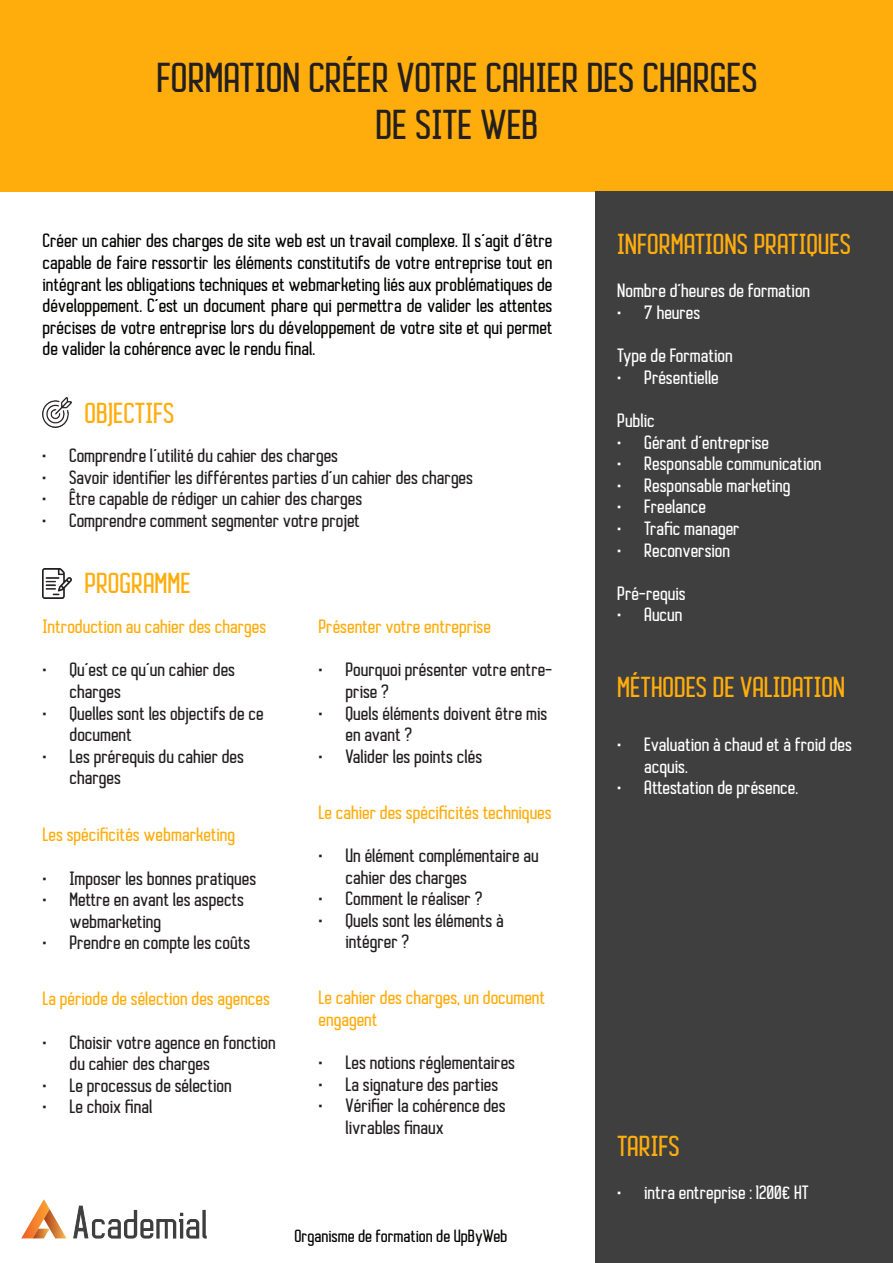
<style>
.page{position:relative;width:893px;height:1263px;background:#fff}
.page>*{position:absolute;margin:0;border:0;box-sizing:border-box;transform-origin:0 0}
.t1{font:700 39px/46.8px "Autobus";color:#231f20;text-align:center}
.t2{font:700 27px "Autobus";color:#ffad0c}
.t3{font:700 18px/21.6px "Autobus";color:#231f20}
.t4{font:700 18px/21.6px "Autobus";color:#040503;text-align:justify}
.t5{font:700 18px/21.6px "Autobus";color:#fff}
.t6{font:700 18px/21.6px "Autobus";color:#ffad0c}
.t7{font:700 16.5px "Autobus";color:#040503}
</style>
<div class="page">
<div style="left:0;top:0;width:893px;height:191px;background:#ffad0c"></div>
<div style="left:595px;top:191px;width:298px;height:1072px;background:#3f3f3f"></div>
<svg style="left:21px;top:1199px;width:46px;height:39px"></svg>
<svg style="left:73px;top:1205px;width:134px;height:33px"></svg>
<img style="left:42px;top:398px;width:30px;height:29px">
<img style="left:42px;top:569px;width:30px;height:29px">
<p class="t1" style="left:156px;top:54px;width:603px">FORMATION CRÉER VOTRE CAHIER DES CHARGES<br>DE SITE WEB</p>
<p class="t4" style="left:43px;top:230px;width:511px">Créer un cahier des charges de site web est un travail complexe. Il s’agit d’être capable de faire ressortir les éléments constitutifs de votre entreprise tout en intégrant les obligations techniques et webmarketing liés aux problématiques de développement. C’est un document phare qui permettra de valider les attentes précises de votre entreprise lors du développement de votre site et qui permet de valider la cohérence avec le rendu final.</p>
<p class="t2" style="left:85px;top:396px;width:91px">OBJECTIFS</p>
<p class="t3" style="left:42px;top:445px;width:298px">• Comprendre l’utilité du cahier des charges</p>
<p class="t3" style="left:42px;top:466px;width:433px">• Savoir identifier les différentes parties d’un cahier des charges</p>
<p class="t3" style="left:42px;top:488px;width:322px">• Être capable de rédiger un cahier des charges</p>
<p class="t3" style="left:42px;top:510px;width:320px">• Comprendre comment segmenter votre projet</p>
<p class="t2" style="left:85px;top:567px;width:108px">PROGRAMME</p>
<p class="t6" style="left:43px;top:616px;width:225px">Introduction au cahier des charges</p>
<p class="t3" style="left:70px;top:659px;width:167px;text-indent:-27px">• Qu’est ce qu’un cahier des charges</p>
<p class="t3" style="left:70px;top:702px;width:196px;text-indent:-27px">• Quelles sont les objectifs de ce document</p>
<p class="t3" style="left:70px;top:745px;width:176px;text-indent:-27px">• Les prérequis du cahier des charges</p>
<p class="t6" style="left:43px;top:824px;width:194px">Les spécificités webmarketing</p>
<p class="t3" style="left:43px;top:867px;width:215px">• Imposer les bonnes pratiques</p>
<p class="t3" style="left:70px;top:889px;width:176px;text-indent:-27px">• Mettre en avant les aspects webmarketing</p>
<p class="t3" style="left:43px;top:932px;width:209px">• Prendre en compte les coûts</p>
<p class="t6" style="left:43px;top:988px;width:229px">La période de sélection des agences</p>
<p class="t3" style="left:70px;top:1031px;width:208px;text-indent:-27px">• Choisir votre agence en fonction du cahier des charges</p>
<p class="t3" style="left:43px;top:1074px;width:191px">• Le processus de sélection</p>
<p class="t3" style="left:43px;top:1096px;width:111px">• Le choix final</p>
<p class="t6" style="left:319px;top:616px;width:174px">Présenter votre entreprise</p>
<p class="t3" style="left:346px;top:659px;width:208px;text-indent:-27px">• Pourquoi présenter votre entre&shy;prise ?</p>
<p class="t3" style="left:346px;top:702px;width:203px;text-indent:-27px">• Quels éléments doivent être mis en avant ?</p>
<p class="t3" style="left:319px;top:745px;width:165px">• Valider les points clés</p>
<p class="t6" style="left:319px;top:801px;width:235px">Le cahier des spécificités techniques</p>
<p class="t3" style="left:346px;top:845px;width:195px;text-indent:-27px">• Un élément complémentaire au cahier des charges</p>
<p class="t3" style="left:319px;top:888px;width:165px">• Comment le réaliser ?</p>
<p class="t3" style="left:346px;top:909px;width:160px;text-indent:-27px">• Quels sont les éléments à intégrer ?</p>
<p class="t6" style="left:319px;top:987px;width:228px">Le cahier des charges, un document engagent</p>
<p class="t3" style="left:319px;top:1052px;width:198px">• Les notions réglementaires</p>
<p class="t3" style="left:319px;top:1073px;width:181px">• La signature des parties</p>
<p class="t3" style="left:346px;top:1095px;width:162px;text-indent:-27px">• Vérifier la cohérence des livrables finaux</p>
<p class="t7" style="left:294px;top:1226px;width:215px">Organisme de formation de UpByWeb</p>
<p class="t2" style="left:617px;top:228px;width:235px">INFORMATIONS PRATIQUES</p>
<p class="t5" style="left:617px;top:280px;width:194px">Nombre d’heures de formation</p>
<p class="t5" style="left:617px;top:302px;width:85px">• 7 heures</p>
<p class="t5" style="left:617px;top:345px;width:117px">Type de Formation</p>
<p class="t5" style="left:617px;top:366px;width:103px">• Présentielle</p>
<p class="t5" style="left:617px;top:410px;width:39px">Public</p>
<p class="t5" style="left:617px;top:431px;width:153px">• Gérant d’entreprise</p>
<p class="t5" style="left:617px;top:453px;width:206px">• Responsable communication</p>
<p class="t5" style="left:617px;top:474px;width:175px">• Responsable marketing</p>
<p class="t5" style="left:617px;top:496px;width:90px">• Freelance</p>
<p class="t5" style="left:617px;top:518px;width:124px">• Trafic manager</p>
<p class="t5" style="left:617px;top:539px;width:114px">• Reconversion</p>
<p class="t5" style="left:617px;top:582px;width:70px">Pré-requis</p>
<p class="t5" style="left:617px;top:604px;width:67px">• Aucun</p>
<p class="t2" style="left:617px;top:671px;width:229px">MÉTHODES DE VALIDATION</p>
<p class="t5" style="left:644px;top:734px;width:209px;text-indent:-27px">• Evaluation à chaud et à froid des acquis.</p>
<p class="t5" style="left:617px;top:777px;width:182px">• Attestation de présence.</p>
<p class="t2" style="left:617px;top:1129px;width:64px">TARIFS</p>
<p class="t5" style="left:617px;top:1181px;width:193px">• intra entreprise : 1200€ HT</p>
</div>
